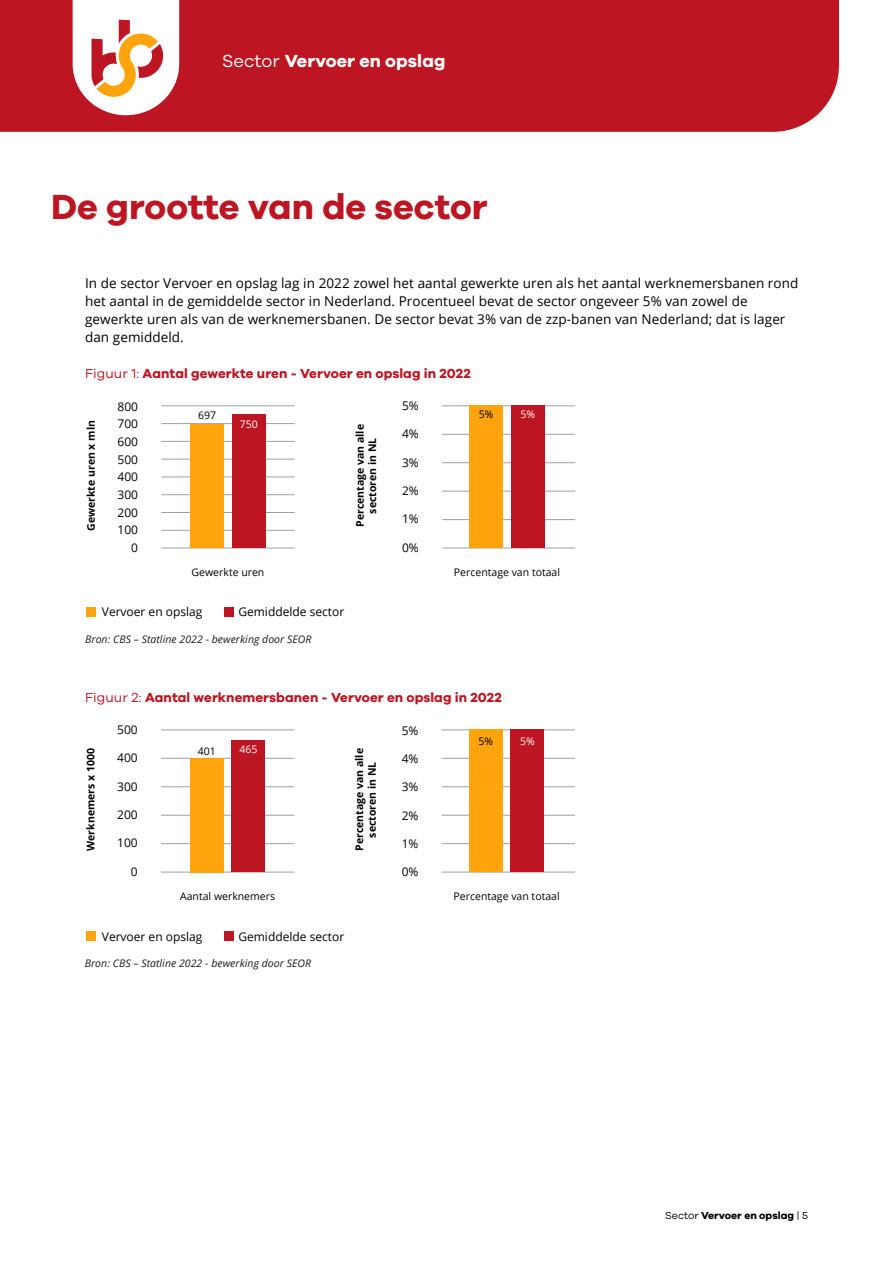
<style>
.page{position:relative;width:893px;height:1263px;background:#fff}
.page>*{position:absolute;margin:0;border:0;box-sizing:border-box;transform-origin:0 0}
.H2_HOOFDSTUKKOP{font:700 36px "Galano Grotesque";color:#bd1521}
.t1{font:700 18px "Galano Grotesque";letter-spacing:.005em;color:#fff}
.P_BROOD{font:13.5px/18px "Open Sans";letter-spacing:.005em;color:#000}
.KOP_FIGUUR_TABEL{font:700 13.5px "Galano Grotesque";letter-spacing:.005em;color:#bd1521}
.t2{font:12px/17.7px "Open Sans";color:#000}
.t3{font:700 10.5px/12.6px "Open Sans";color:#000;text-align:center}
.t4{font:italic 10.5px "Open Sans";letter-spacing:.005em;color:#1d1d1b}
.t5{font:10.5px "Open Sans";color:#000}
.t6{font:700 10.5px "Galano Grotesque";color:#000}
.t7{font:10.5px "Open Sans";color:#fff}
.s1{font-weight:400}
</style>
<div class="page">
<div style="left:0;top:0;width:839px;height:132px;background:#bd1521"></div>
<svg style="left:73px;top:0;width:106px;height:115px"></svg>
<hr style="left:442px;top:406px;width:133px;height:1px;background:#a0a0a0">
<hr style="left:442px;top:434px;width:133px;height:1px;background:#a0a0a0">
<hr style="left:442px;top:462px;width:133px;height:1px;background:#a0a0a0">
<hr style="left:442px;top:491px;width:133px;height:1px;background:#a0a0a0">
<hr style="left:442px;top:519px;width:133px;height:1px;background:#a0a0a0">
<hr style="left:442px;top:548px;width:133px;height:1px;background:#a0a0a0">
<div style="left:470px;top:406px;width:33px;height:142px;background:#ffa40d"></div>
<div style="left:511px;top:406px;width:33px;height:142px;background:#bd1521"></div>
<hr style="left:161px;top:406px;width:134px;height:1px;background:#a0a0a0">
<hr style="left:161px;top:423px;width:134px;height:1px;background:#a0a0a0">
<hr style="left:161px;top:441px;width:134px;height:1px;background:#a0a0a0">
<hr style="left:161px;top:459px;width:134px;height:1px;background:#a0a0a0">
<hr style="left:161px;top:477px;width:134px;height:1px;background:#a0a0a0">
<hr style="left:161px;top:494px;width:134px;height:1px;background:#a0a0a0">
<hr style="left:161px;top:512px;width:134px;height:1px;background:#a0a0a0">
<hr style="left:161px;top:530px;width:134px;height:1px;background:#a0a0a0">
<hr style="left:161px;top:548px;width:134px;height:1px;background:#a0a0a0">
<div style="left:86px;top:607px;width:10px;height:9px;background:#ffa40d"></div>
<div style="left:224px;top:607px;width:10px;height:9px;background:#bd1521"></div>
<div style="left:191px;top:424px;width:33px;height:124px;background:#ffa40d"></div>
<div style="left:232px;top:415px;width:33px;height:133px;background:#bd1521"></div>
<hr style="left:442px;top:730px;width:133px;height:1px;background:#a0a0a0">
<hr style="left:442px;top:758px;width:133px;height:1px;background:#a0a0a0">
<hr style="left:442px;top:786px;width:133px;height:1px;background:#a0a0a0">
<hr style="left:442px;top:815px;width:133px;height:1px;background:#a0a0a0">
<hr style="left:442px;top:843px;width:133px;height:1px;background:#a0a0a0">
<hr style="left:442px;top:872px;width:133px;height:1px;background:#a0a0a0">
<div style="left:469px;top:730px;width:33px;height:142px;background:#ffa40d"></div>
<div style="left:511px;top:730px;width:33px;height:142px;background:#bd1521"></div>
<hr style="left:161px;top:730px;width:133px;height:1px;background:#a0a0a0">
<hr style="left:161px;top:758px;width:133px;height:1px;background:#a0a0a0">
<hr style="left:161px;top:786px;width:133px;height:1px;background:#a0a0a0">
<hr style="left:161px;top:815px;width:133px;height:1px;background:#a0a0a0">
<hr style="left:161px;top:843px;width:133px;height:1px;background:#a0a0a0">
<hr style="left:161px;top:872px;width:133px;height:1px;background:#a0a0a0">
<div style="left:190px;top:758px;width:33px;height:114px;background:#ffa40d"></div>
<div style="left:232px;top:740px;width:33px;height:132px;background:#bd1521"></div>
<div style="left:86px;top:931px;width:10px;height:10px;background:#ffa40d"></div>
<div style="left:224px;top:931px;width:10px;height:10px;background:#bd1521"></div>
<h2 class="t1" style="left:222px;top:50px;width:225px"><span class="s1">Sector</span> Vervoer en opslag</h2>
<h2 class="H2_HOOFDSTUKKOP" style="left:51px;top:184px;width:438px">De grootte van de sector</h2>
<p class="P_BROOD" style="left:85px;top:274px;width:715px">In de sector Vervoer en opslag lag in 2022 zowel het aantal gewerkte uren als het aantal werknemersbanen rond het aantal in de gemiddelde sector in Nederland. Procentueel bevat de sector ongeveer 5% van zowel de gewerkte uren als van de werknemersbanen. De sector bevat 3% van de zzp-banen van Nederland; dat is lager dan gemiddeld.</p>
<p class="KOP_FIGUUR_TABEL" style="left:85px;top:365px;width:387px"><span class="s1">Figuur 1:</span> Aantal gewerkte uren - Vervoer en opslag in 2022</p>
<p class="t5" style="left:479px;top:406px;width:16px">5%</p>
<p class="t7" style="left:520px;top:406px;width:16px">5%</p>
<p class="t2" style="left:402px;top:396px;width:18px">5%</p>
<p class="t2" style="left:402px;top:425px;width:18px">4%</p>
<p class="t2" style="left:118px;top:397px;width:22px">800</p>
<p class="t5" style="left:198px;top:408px;width:20px">697</p>
<p class="t2" style="left:118px;top:415px;width:22px">700</p>
<p class="t7" style="left:240px;top:417px;width:20px">750</p>
<p class="t3" style="left:84px;top:531px;width:112px;rotate:-90deg">Gewerkte uren x mln</p>
<p class="t3" style="left:353px;top:527px;width:104px;rotate:-90deg">Percentage van alle sectoren in NL</p>
<p class="t2" style="left:118px;top:432px;width:22px">600</p>
<p class="t2" style="left:118px;top:450px;width:22px">500</p>
<p class="t2" style="left:402px;top:453px;width:18px">3%</p>
<p class="t2" style="left:118px;top:468px;width:22px">400</p>
<p class="t2" style="left:118px;top:503px;width:22px">200<br>100</p>
<p class="t2" style="left:402px;top:481px;width:18px">2%</p>
<p class="t2" style="left:118px;top:485px;width:22px">300</p>
<p class="t2" style="left:402px;top:510px;width:18px">1%</p>
<p class="t2" style="left:131px;top:538px;width:8px">0</p>
<p class="t5" style="left:192px;top:565px;width:74px">Gewerkte uren</p>
<p class="t2" style="left:102px;top:603px;width:102px">Vervoer en opslag</p>
<p class="t2" style="left:238px;top:603px;width:107px">Gemiddelde sector</p>
<p class="t4" style="left:85px;top:632px;width:228px">Bron: CBS – Statline 2022 - bewerking door SEOR</p>
<p class="t2" style="left:402px;top:538px;width:18px">0%</p>
<p class="t5" style="left:454px;top:565px;width:108px">Percentage van totaal</p>
<p class="KOP_FIGUUR_TABEL" style="left:85px;top:689px;width:418px"><span class="s1">Figuur 2:</span> Aantal werknemersbanen - Vervoer en opslag in 2022</p>
<p class="t5" style="left:479px;top:734px;width:16px">5%</p>
<p class="t7" style="left:520px;top:734px;width:16px">5%</p>
<p class="t2" style="left:117px;top:720px;width:22px">500</p>
<p class="t2" style="left:402px;top:721px;width:18px">5%</p>
<p class="t2" style="left:402px;top:750px;width:18px">4%</p>
<p class="t2" style="left:402px;top:778px;width:18px">3%</p>
<p class="t2" style="left:402px;top:806px;width:18px">2%</p>
<p class="t2" style="left:402px;top:834px;width:18px">1%</p>
<p class="t5" style="left:198px;top:744px;width:20px">401</p>
<p class="t7" style="left:239px;top:742px;width:20px">465</p>
<p class="t3" style="left:84px;top:851px;width:104px;rotate:-90deg">Werknemers x 1000</p>
<p class="t3" style="left:353px;top:851px;width:104px;rotate:-90deg">Percentage van alle sectoren in NL</p>
<p class="t2" style="left:117px;top:749px;width:22px">400</p>
<p class="t2" style="left:117px;top:777px;width:22px">300</p>
<p class="t2" style="left:117px;top:806px;width:22px">200</p>
<p class="t2" style="left:117px;top:834px;width:22px">100</p>
<p class="t2" style="left:131px;top:862px;width:8px">0</p>
<p class="t5" style="left:180px;top:889px;width:97px">Aantal werknemers</p>
<p class="t2" style="left:102px;top:928px;width:102px">Vervoer en opslag</p>
<p class="t2" style="left:238px;top:928px;width:107px">Gemiddelde sector</p>
<p class="t4" style="left:85px;top:956px;width:228px">Bron: CBS – Statline 2022 - bewerking door SEOR</p>
<p class="t2" style="left:402px;top:862px;width:18px">0%</p>
<p class="t5" style="left:454px;top:889px;width:108px">Percentage van totaal</p>
<p class="t6" style="left:665px;top:1208px;width:144px"><span class="s1">Sector</span> Vervoer en opslag <span class="s1">| 5</span></p>
</div>
